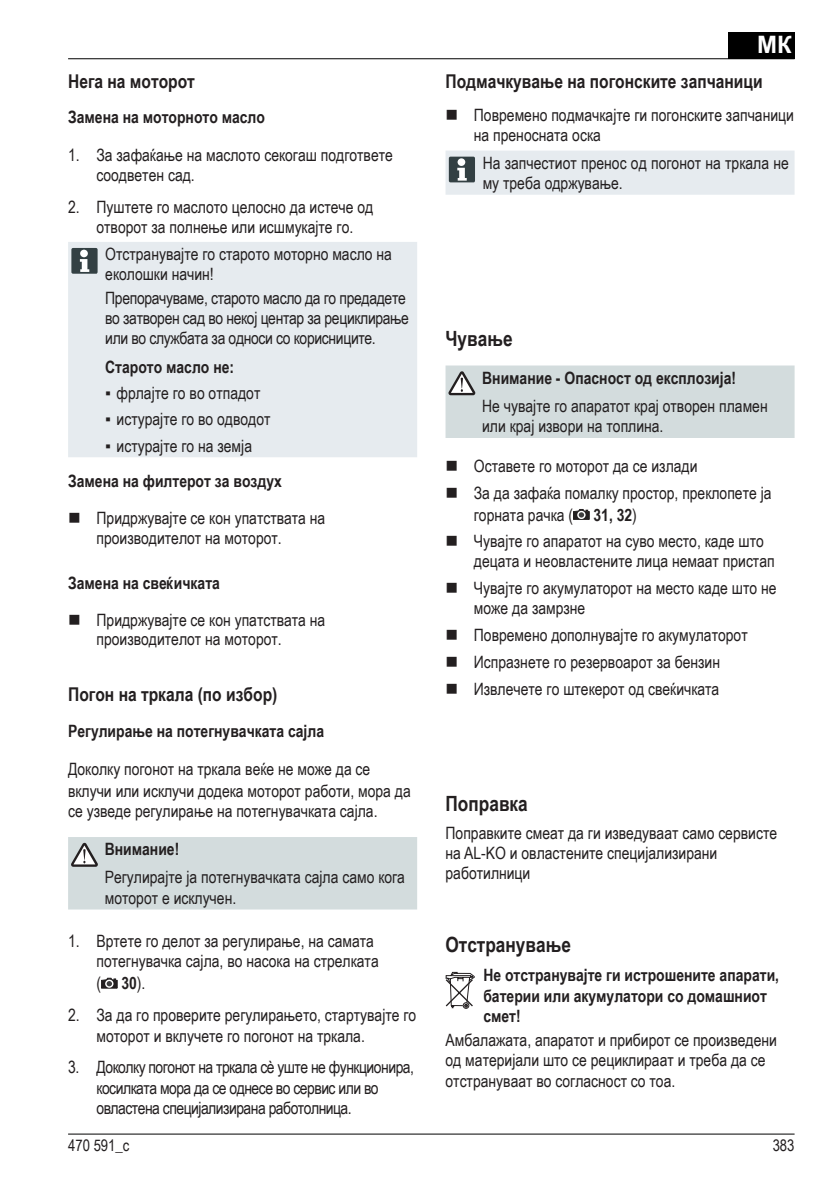
<style>
.page{position:relative;width:840px;height:1191px;background:#fff}
.page>*{position:absolute;margin:0;border:0;box-sizing:border-box;transform-origin:0 0}
.t1{font:700 24px "Arial";color:#fff}
.t2{font:700 21px "Arial Narrow";color:#231f20}
.t3{font:700 19px "Arial Narrow";color:#231f20}
.t4{font:17px/20.4px "Arial Narrow";color:#231f20}
.t5{font:700 17px/20.4px "Arial Narrow";color:#231f20}
.t6{font:17px/20.4px "Arial Narrow";letter-spacing:-.03em;color:#231f20}
.t7{font:17px/20.4px "Arial Narrow";letter-spacing:-.02em;color:#231f20}
.t8{font:16px "Arial Narrow";color:#231f20}
.s1{font-weight:700}
</style>
<div class="page">
<div style="left:727px;top:32px;width:67px;height:27px;background:#000"></div>
<hr style="left:68px;top:1133px;width:726px;height:1px;background:#000">
<hr style="left:68px;top:58px;width:726px;height:1px;background:#000">
<svg style="left:445px;top:971px;width:29px;height:38px"></svg>
<div style="left:445px;top:365px;width:349px;height:73px;background:#d3dcdd"></div>
<svg style="left:573px;top:509px;width:16px;height:11px"></svg>
<div style="left:445px;top:151px;width:349px;height:44px;background:#e6ebef"></div>
<div style="left:457px;top:158px;width:8px;height:8px;background:#fff;border-radius:50%"></div>
<div style="left:68px;top:242px;width:349px;height:215px;background:#e6ebef"></div>
<div style="left:71px;top:248px;width:26px;height:26px;background:#334043;border-radius:2px"></div>
<svg style="left:80px;top:259px;width:9px;height:13px"></svg>
<div style="left:80px;top:250px;width:8px;height:7px;background:#fff;border-radius:50%"></div>
<div style="left:68px;top:837px;width:349px;height:72px;background:#d3dcdd"></div>
<svg style="left:101px;top:977px;width:16px;height:11px"></svg>
<p class="t3" style="left:68px;top:66px;width:128px">Нега на моторот</p>
<p class="t5" style="left:68px;top:106px;width:198px">Замена на моторното масло</p>
<p class="t4" style="left:96px;top:144px;width:298px;text-indent:-28px">1. За зафаќање на маслото секогаш подгответе соодветен сад.</p>
<p class="t4" style="left:68px;top:196px;width:306px;text-align:center">2. Пуштете го маслото целосно да истече од отворот за полнење или исшмукајте го.</p>
<p class="t4" style="left:105px;top:243px;width:288px">Отстранувајте го старото моторно масло на еколошки начин!</p>
<p class="t7" style="left:105px;top:287px;width:305px">Препорачуваме, старото масло да го предадете во затворен сад во некој центар за рециклирање или во службата за односи со корисниците.</p>
<p class="t5" style="left:105px;top:356px;width:130px">Старото масло не:</p>
<p class="t4" style="left:105px;top:382px;width:156px">▪ фрлајте го во отпадот</p>
<p class="t4" style="left:105px;top:409px;width:167px">▪ истурајте го во одводот</p>
<p class="t4" style="left:105px;top:435px;width:148px">▪ истурајте го на земја</p>
<p class="t5" style="left:68px;top:470px;width:215px">Замена на филтерот за воздух</p>
<p class="t4" style="left:96px;top:507px;width:230px;line-height:19.6px">Придржувајте се кон упатствата на производителот на моторот.</p>
<p class="t5" style="left:68px;top:572px;width:153px">Замена на свеќичката</p>
<p class="t4" style="left:96px;top:609px;width:230px;line-height:19.6px">Придржувајте се кон упатствата на производителот на моторот.</p>
<p class="t3" style="left:68px;top:680px;width:211px">Погон на тркала (по избор)</p>
<p class="t5" style="left:68px;top:720px;width:257px">Регулирање на потегнувачката сајла</p>
<p class="t4" style="left:68px;top:757px;width:344px;line-height:22px">Доколку погонот на тркала веќе не може да се вклучи или исклучи додека моторот работи, мора да</p>
<p class="t4" style="left:68px;top:800px;width:311px">се узведе регулирање на потегнувачката сајла.</p>
<p class="t5" style="left:105px;top:838px;width:76px">Внимание!</p>
<p class="t4" style="left:105px;top:866px;width:301px">Регулирајте ја потегнувачката сајла само кога моторот е исклучен.</p>
<p class="t4" style="left:68px;top:930px;width:312px;text-align:right">1. Вртете го делот за регулирање, на самата потегнувачка сајла, во насока на стрелката</p>
<p class="t4" style="left:96px;top:972px;width:50px">( <span class="s1">30</span>).</p>
<p class="t4" style="left:96px;top:1004px;width:321px;text-indent:-28px">2. За да го проверите регулирањето, стартувајте го моторот и вклучете го погонот на тркала.</p>
<p class="t6" style="left:96px;top:1056px;width:319px;text-indent:-28px">3. Доколку погонот на тркала сè уште не функционира, косилката мора да се однесе во сервис или во овластена специјализирана работолница.</p>
<h1 class="t1" style="left:756px;top:29px;width:36px">МК</h1>
<p class="t3" style="left:445px;top:66px;width:318px">Подмачкување на погонските запчаници</p>
<p class="t4" style="left:473px;top:105px;width:321px;line-height:19.6px">Повремено подмачкајте ги погонските запчаници на преносната оска</p>
<p class="t4" style="left:482px;top:152px;width:307px">На запчестиот пренос од погонот на тркала не му треба одржување.</p>
<p class="t2" style="left:445px;top:322px;width:69px">Чување</p>
<p class="t5" style="left:482px;top:366px;width:255px">Внимание - Опасност од експлозија!</p>
<p class="t4" style="left:482px;top:395px;width:287px">Не чувајте го апаратот крај отворен пламен или крај извори на топлина.</p>
<p class="t4" style="left:473px;top:452px;width:299px;line-height:26.8px">Оставете го моторот да се излади<br>За да зафаќа помалку простор, преклопете ја</p>
<p class="t4" style="left:473px;top:500px;width:291px;line-height:26.8px">горната рачка ( <span class="s1">31, 32</span>)<br>Чувајте го апаратот на суво место, каде што</p>
<p class="t4" style="left:473px;top:547px;width:304px;line-height:26.8px">децата и неовластените лица немаат пристап<br>Чувајте го акумулаторот на место каде што не</p>
<p class="t4" style="left:473px;top:594px;width:275px;line-height:26.8px">може да замрзне<br>Повремено дополнувајте го акумулаторот<br>Испразнете го резервоарот за бензин<br>Извлечете го штекерот од свеќичката</p>
<p class="t2" style="left:445px;top:787px;width:84px">Поправка</p>
<p class="t4" style="left:445px;top:822px;width:333px">Поправките смеат да ги изведуваат само сервисте на AL-KO и овластените специјализирани работилници</p>
<p class="t2" style="left:445px;top:929px;width:127px">Отстранување</p>
<p class="t5" style="left:483px;top:964px;width:297px">Не отстранувајте ги истрошените апарати, батерии или акумулатори со домашниот смет!</p>
<p class="t4" style="left:445px;top:1029px;width:333px">Амбалажата, апаратот и прибирот се произведени од материјали што се рециклираат и треба да се отстрануваат во согласност со тоа.</p>
<p class="t8" style="left:68px;top:1133px;width:63px">470 591_c</p>
<p class="t8" style="left:772px;top:1133px;width:23px">383</p>
</div>
